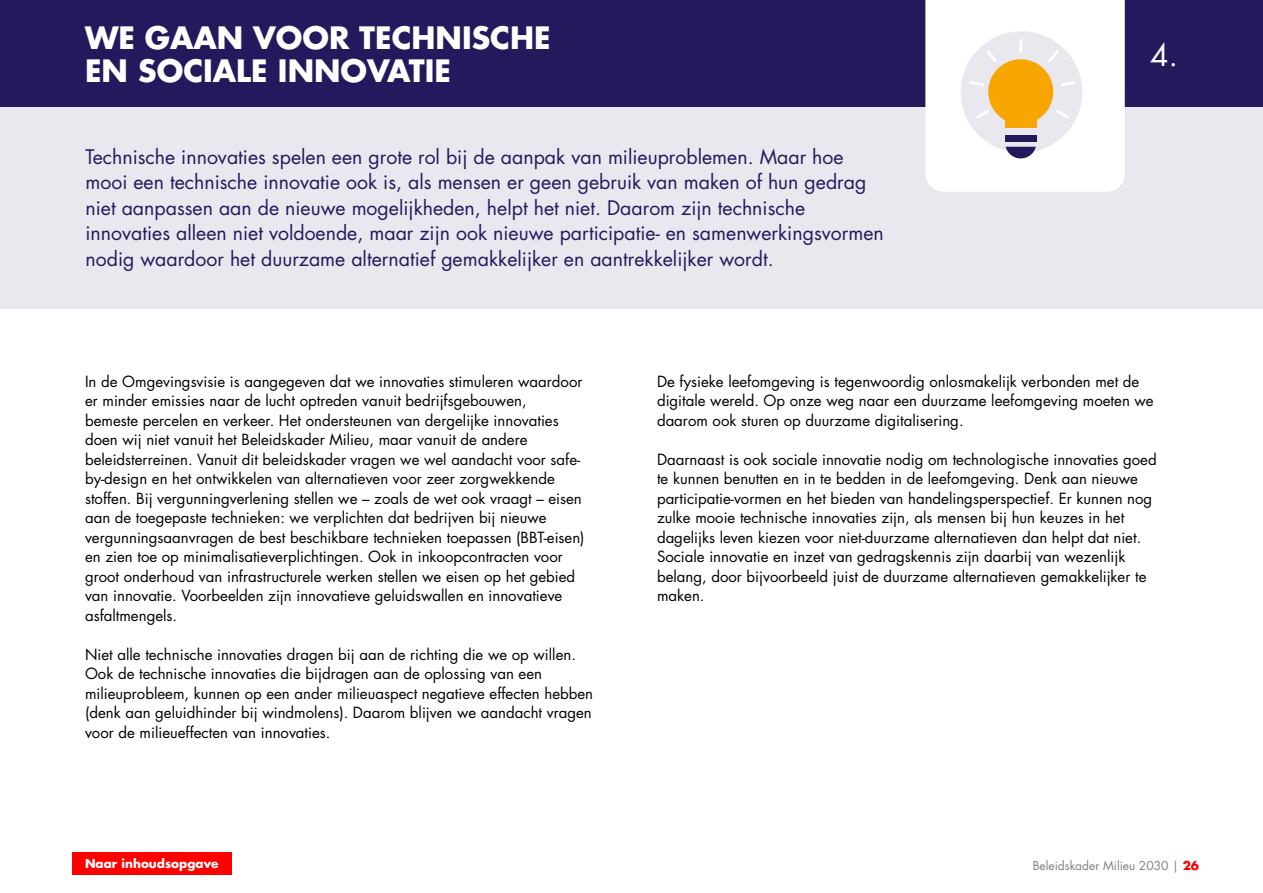
<style>
.page{position:relative;width:1263px;height:893px;background:#fff}
.page>*{position:absolute;margin:0;border:0;box-sizing:border-box;transform-origin:0 0}
.KOP_HS_vervolg{font:700 30px/33px "Futura Std";color:#fff}
.KOP_HS_vervolg-2{font:30px "Futura Std";color:#fff}
.t1{font:19.5px/25.5px "Futura Std";color:#24195d}
.PLATTE_TEKST{font:15px/19.5px "Futura Std";color:#000}
.t2{font:12px "Futura Std";color:#808080}
.t3{font:700 12px "Futura Std";color:#fff}
.s1{font-weight:700;color:#f00}
</style>
<div class="page">
<div style="left:72px;top:852px;width:159px;height:22px;background:#f00"></div>
<div style="left:0;top:0;width:1263px;height:309px;background:#e9e8ef"></div>
<div style="left:0;top:0;width:1263px;height:106px;background:#24195d"></div>
<svg style="left:925px;top:0;width:200px;height:192px;background:#f7f0e3"></svg>
<div style="left:1005px;top:135px;width:31px;height:7px;background:#24195d"></div>
<p class="KOP_HS_vervolg" style="left:85px;top:21px;width:467px">WE GAAN VOOR TECHNISCHE<br>EN SOCIALE INNOVATIE</p>
<h1 class="t1" style="left:86px;top:144px;width:800px">Technische innovaties spelen een grote rol bij de aanpak van milieuproblemen. Maar hoe mooi een technische innovatie ook is, als mensen er geen gebruik van maken of hun gedrag niet aanpassen aan de nieuwe mogelijkheden, helpt het niet. Daarom zijn technische innovaties alleen niet voldoende, maar zijn ook nieuwe participatie- en samenwerkingsvormen nodig waardoor het duurzame alternatief gemakkelijker en aantrekkelijker wordt.</h1>
<p class="KOP_HS_vervolg-2" style="left:1150px;top:35px;width:29px">4.</p>
<p class="PLATTE_TEKST" style="left:85px;top:372px;width:501px">In de Omgevingsvisie is aangegeven dat we innovaties stimuleren waardoor er minder emissies naar de lucht optreden vanuit bedrijfsgebouwen,<br>bemeste percelen en verkeer. Het ondersteunen van dergelijke innovaties doen wij niet vanuit het Beleidskader Milieu, maar vanuit de andere beleidsterreinen. Vanuit dit beleidskader vragen we wel aandacht voor safe&shy;by-design en het ontwikkelen van alternatieven voor zeer zorgwekkende stoffen. Bij vergunningverlening stellen we – zoals de wet ook vraagt – eisen aan de toegepaste technieken: we verplichten dat bedrijven bij nieuwe vergunningsaanvragen de best beschikbare technieken toepassen (BBT-eisen) en zien toe op minimalisatieverplichtingen. Ook in inkoopcontracten voor groot onderhoud van infrastructurele werken stellen we eisen op het gebied van innovatie. Voorbeelden zijn innovatieve geluidswallen en innovatieve asfaltmengels.</p>
<p class="PLATTE_TEKST" style="left:85px;top:645px;width:510px">Niet alle technische innovaties dragen bij aan de richting die we op willen.<br>Ook de technische innovaties die bijdragen aan de oplossing van een milieuprobleem, kunnen op een ander milieuaspect negatieve effecten hebben (denk aan geluidhinder bij windmolens). Daarom blijven we aandacht vragen voor de milieueffecten van innovaties.</p>
<p class="PLATTE_TEKST" style="left:657px;top:372px;width:498px">De fysieke leefomgeving is tegenwoordig onlosmakelijk verbonden met de digitale wereld. Op onze weg naar een duurzame leefomgeving moeten we daarom ook sturen op duurzame digitalisering.</p>
<p class="PLATTE_TEKST" style="left:657px;top:450px;width:501px">Daarnaast is ook sociale innovatie nodig om technologische innovaties goed te kunnen benutten en in te bedden in de leefomgeving. Denk aan nieuwe participatie-vormen en het bieden van handelingsperspectief. Er kunnen nog zulke mooie technische innovaties zijn, als mensen bij hun keuzes in het dagelijks leven kiezen voor niet-duurzame alternatieven dan helpt dat niet.<br>Sociale innovatie en inzet van gedragskennis zijn daarbij van wezenlijk belang, door bijvoorbeeld juist de duurzame alternatieven gemakkelijker te maken.</p>
<p class="t3" style="left:85px;top:855px;width:135px">Naar inhoudsopgave</p>
<p class="t2" style="left:1033px;top:857px;width:168px">Beleidskader Milieu 2030 | <span class="s1">26</span></p>
</div>
